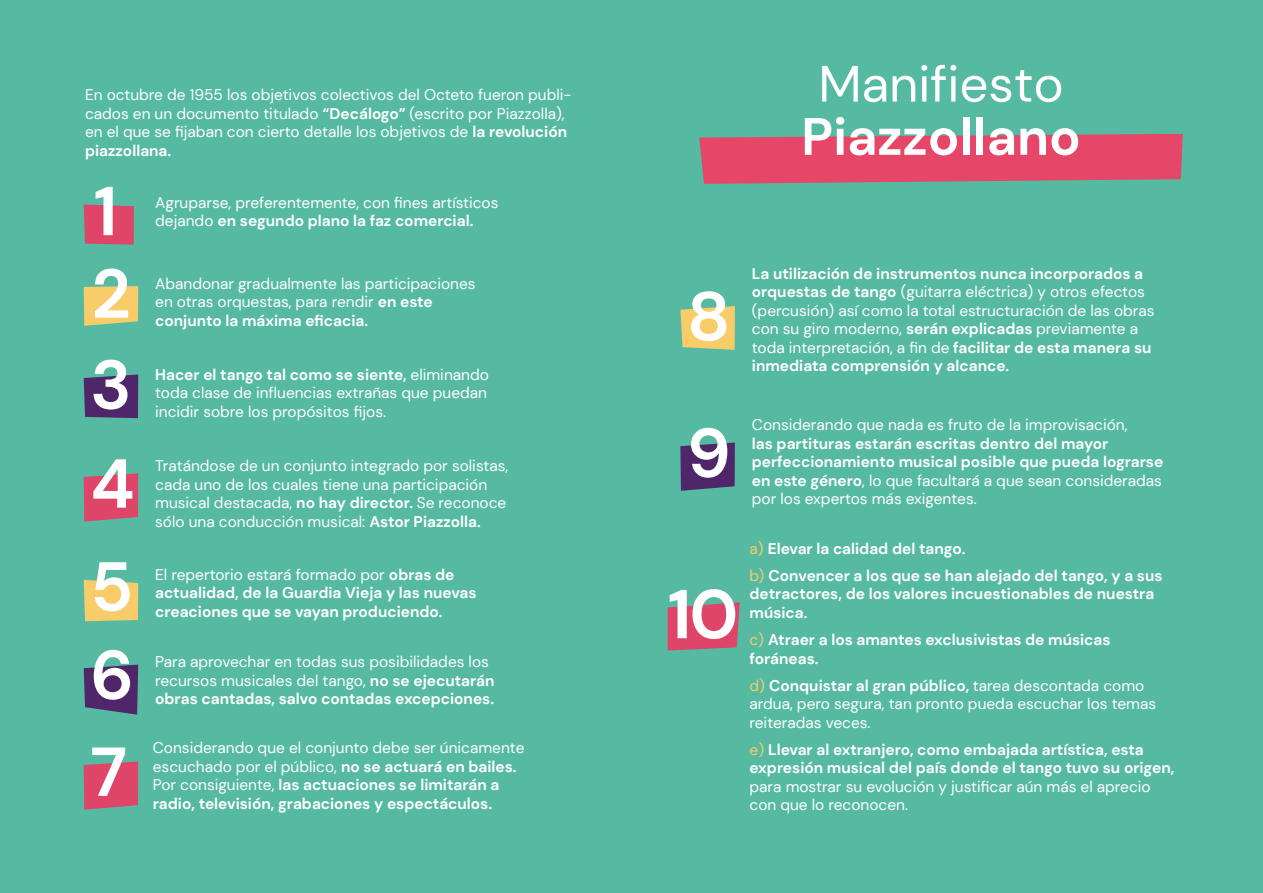
<style>
.page{position:relative;width:1263px;height:893px;background:#fff}
.page>*{position:absolute;margin:0;border:0;box-sizing:border-box;transform-origin:0 0}
.t1{font:700 69px/100.9px "DM Sans";color:#fff}
.t2{font:700 52.5px "DM Sans";color:#fff}
.t3{font:51px "DM Sans";color:#fff}
.t4{font:15.45px/18.6px "DM Sans";color:#fff}
.t5{font:700 15.45px/18.6px "DM Sans";color:#fff}
.s1{font-weight:700}
.s2{font-weight:400}
.s3{font-weight:400;color:#f7cc69}
.s4{color:#f7cc69}
</style>
<div class="page">
<div style="left:0;top:0;width:631px;height:893px;background:#56baa2"></div>
<div style="left:621px;top:0;width:642px;height:893px;background:#56baa2"></div>
<svg style="left:84px;top:205px;width:50px;height:40px"></svg>
<svg style="left:84px;top:286px;width:54px;height:40px"></svg>
<svg style="left:84px;top:374px;width:54px;height:44px"></svg>
<svg style="left:84px;top:473px;width:54px;height:49px"></svg>
<svg style="left:84px;top:580px;width:54px;height:41px"></svg>
<svg style="left:680px;top:306px;width:55px;height:44px"></svg>
<svg style="left:84px;top:665px;width:54px;height:50px"></svg>
<svg style="left:680px;top:443px;width:55px;height:48px"></svg>
<svg style="left:84px;top:761px;width:54px;height:49px"></svg>
<svg style="left:668px;top:602px;width:72px;height:48px"></svg>
<svg style="left:699px;top:134px;width:484px;height:50px"></svg>
<p class="t4" style="left:85px;top:86px;width:488px">En octubre de 1955 los objetivos colectivos del Octeto fueron publi&shy;cados en un documento titulado <span class="s1">“Decálogo”</span> (escrito por Piazzolla), en el que se fijaban con cierto detalle los objetivos de <span class="s1">la revolución piazzollana.</span></p>
<p class="t4" style="left:155px;top:193px;width:345px">Agruparse, preferentemente, con fines artísticos dejando <span class="s1">en segundo plano la faz comercial.</span></p>
<h1 class="t1" style="left:91px;top:170px;width:41px;line-height:82.5px">1<br>2</h1>
<p class="t4" style="left:155px;top:274px;width:322px">Abandonar gradualmente las participaciones en otras orquestas, para rendir <span class="s1">en este conjunto la máxima eficacia.</span></p>
<p class="t4" style="left:155px;top:365px;width:335px;text-align:justify"><span class="s1">Hacer el tango tal como se siente,</span> eliminando toda clase de influencias extrañas que puedan incidir sobre los propósitos fijos.</p>
<p class="t4" style="left:155px;top:456px;width:354px">Tratándose de un conjunto integrado por solistas, cada uno de los cuales tiene una participación musical destacada, <span class="s1">no hay director.</span> Se reconoce sólo una conducción musical: <span class="s1">Astor Piazzolla.</span></p>
<h1 class="t1" style="left:90px;top:334px;width:46px;text-align:justify">3<br>4<br>5</h1>
<p class="t5" style="left:155px;top:565px;width:323px"><span class="s2">El repertorio estará formado por</span> obras de actualidad, de la Guardia Vieja y las nuevas creaciones que se vayan produciendo.</p>
<h1 class="t1" style="left:90px;top:624px;width:45px">6</h1>
<h1 class="t1" style="left:90px;top:721px;width:38px">7</h1>
<p class="t4" style="left:155px;top:652px;width:341px">Para aprovechar en todas sus posibilidades los recursos musicales del tango, <span class="s1">no se ejecutarán obras cantadas, salvo contadas excepciones.</span></p>
<p class="t5" style="left:153px;top:738px;width:373px"><span class="s2">Considerando que el conjunto debe ser únicamente escuchado por el público,</span> no se actuará en bailes.<br><span class="s2">Por consiguiente,</span> las actuaciones se limitarán a radio, televisión, grabaciones y espectáculos.</p>
<h3 class="t3" style="left:818px;top:52px;width:247px">Manifiesto</h3>
<h2 class="t2" style="left:801px;top:104px;width:281px">Piazzollano</h2>
<h1 class="t1" style="left:687px;top:266px;width:45px">8</h1>
<p class="t4" style="left:752px;top:264px;width:404px"><span class="s1">La utilización de instrumentos nunca incorporados a orquestas de tango</span> (guitarra eléctrica) y otros efectos (percusión) así como la total estructuración de las obras con su giro moderno, <span class="s1">serán explicadas</span> previamente a toda interpretación, a fin de <span class="s1">facilitar de esta manera su inmediata comprensión y alcance.</span></p>
<h1 class="t1" style="left:687px;top:402px;width:45px">9</h1>
<h1 class="t1" style="left:668px;top:564px;width:72px">10</h1>
<p class="t4" style="left:752px;top:415px;width:377px">Considerando que nada es fruto de la improvisación,</p>
<p class="t5" style="left:752px;top:434px;width:413px">las partituras estarán escritas dentro del mayor perfeccionamiento musical posible que pueda lograrse en este género<span class="s2">, lo que facultará a que sean consideradas por los expertos más exigentes.</span></p>
<p class="t5" style="left:749px;top:535px;width:414px;line-height:27px"><span class="s3">a)</span> Elevar la calidad del tango.<br><span class="s3">b)</span> Convencer a los que se han alejado del tango, y a sus</p>
<p class="t5" style="left:749px;top:585px;width:406px">detractores, de los valores incuestionables de nuestra música.</p>
<p class="t5" style="left:749px;top:630px;width:363px"><span class="s3">c)</span> Atraer a los amantes exclusivistas de músicas foráneas.</p>
<p class="t4" style="left:749px;top:676px;width:408px"><span class="s4">d)</span> <span class="s1">Conquistar al gran público,</span> tarea descontada como ardua, pero segura, tan pronto pueda escuchar los temas reiteradas veces.</p>
<p class="t5" style="left:749px;top:740px;width:426px"><span class="s3">e)</span> Llevar al extranjero, como embajada artística, esta expresión musical del país donde el tango tuvo su origen,</p>
<p class="t4" style="left:749px;top:777px;width:403px">para mostrar su evolución y justificar aún más el aprecio con que lo reconocen.</p>
</div>
